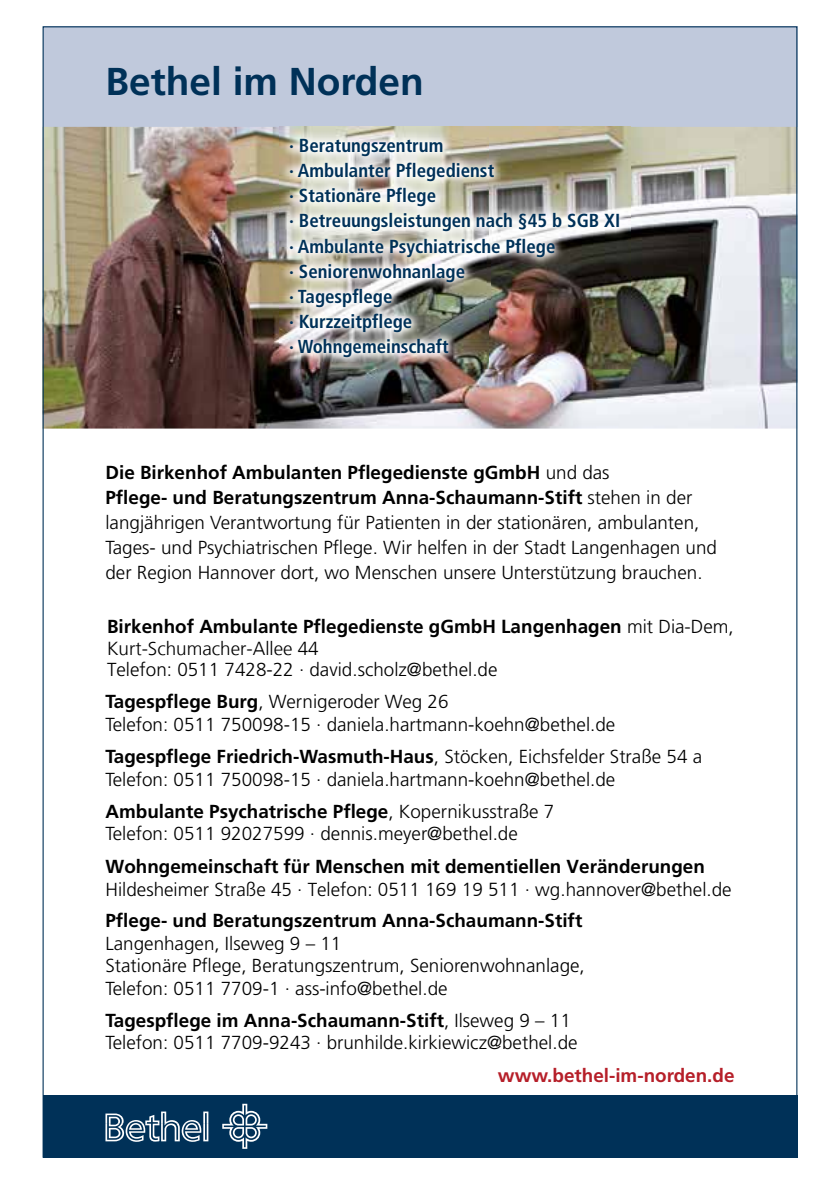
<style>
.page{position:relative;width:840px;height:1191px;background:#fff}
.page>*{position:absolute;margin:0;border:0;box-sizing:border-box;transform-origin:0 0}
.t1{font:700 38.8px "Frutiger";color:#003158}
.t2{font:300 18.8px/22.6px "Frutiger";color:#000}
.t3{font:700 condensed 18.8px/25.2px "Frutiger";color:#003158}
.t4{font:700 18.8px "Frutiger";color:#000}
.t5{font:700 18.8px "Frutiger";color:#b61f29}
.s1{font-weight:700}
</style>
<div class="page">
<div style="left:43px;top:1094px;width:754px;height:63px;background:#003158"></div>
<svg style="left:105px;top:1103px;width:162px;height:45px"></svg>
<div style="left:43px;top:26px;width:754px;height:101px;background:#c0c9dc"></div>
<img style="left:45px;top:127px;width:750px;height:301px">
<img style="left:279px;top:127px;width:351px;height:241px">
<h1 class="t1" style="left:105px;top:59px;width:320px">Bethel im Norden</h1>
<p class="t3" style="left:289px;top:133px;width:332px">· Beratungszentrum<br>· Ambulanter Pflegedienst<br>· Stationäre Pflege<br>· Betreuungsleistungen nach §45 b SGB XI · Ambulante Psychiatrische Pflege<br>· Seniorenwohnanlage<br>· Tagespflege<br>· Kurzzeitpflege<br>· Wohngemeinschaft</p>
<p class="t2" style="left:105px;top:460px;width:612px;line-height:25.2px"><span class="s1">Die Birkenhof Ambulanten Pflegedienste gGmbH</span> und das<br><span class="s1">Pflege- und Beratungszentrum Anna-Schaumann-Stift</span> stehen in der langjährigen Verantwortung für Patienten in der stationären, ambulanten, Tages- und Psychiatrischen Pflege. Wir helfen in der Stadt Langenhagen und der Region Hannover dort, wo Menschen unsere Unterstützung brauchen.</p>
<p class="t2" style="left:107px;top:615px;width:628px;line-height:21.8px"><span class="s1">Birkenhof Ambulante Pflegedienste gGmbH Langenhagen</span> mit Dia-Dem,<br>Kurt-Schumacher-Allee 44<br>Telefon: 0511 7428-22 · david.scholz@bethel.de</p>
<p class="t2" style="left:105px;top:690px;width:511px"><span class="s1">Tagespflege Burg</span>, Wernigeroder Weg 26<br>Telefon: 0511 750098-15 · daniela.hartmann-koehn@bethel.de</p>
<p class="t2" style="left:105px;top:745px;width:598px"><span class="s1">Tagespflege Friedrich-Wasmuth-Haus</span>, Stöcken, Eichsfelder Straße 54 a<br>Telefon: 0511 750098-15 · daniela.hartmann-koehn@bethel.de</p>
<p class="t2" style="left:105px;top:800px;width:450px"><span class="s1">Ambulante Psychatrische Pflege</span>, Kopernikusstraße 7<br>Telefon: 0511 92027599 · dennis.meyer@bethel.de</p>
<p class="t4" style="left:105px;top:855px;width:600px">Wohngemeinschaft für Menschen mit dementiellen Veränderungen</p>
<p class="t2" style="left:105px;top:878px;width:627px">Hildesheimer Straße 45 · Telefon: 0511 169 19 511 · wg.hannover@bethel.de</p>
<p class="t4" style="left:105px;top:909px;width:478px">Pflege- und Beratungszentrum Anna-Schaumann-Stift</p>
<p class="t2" style="left:105px;top:932px;width:480px">Langenhagen, Ilseweg 9 – 11<br>Stationäre Pflege, Beratungszentrum, Seniorenwohnanlage,<br>Telefon: 0511 7709-1 · ass-info@bethel.de</p>
<p class="t2" style="left:105px;top:1009px;width:473px"><span class="s1">Tagespflege im Anna-Schaumann-Stift</span>, Ilseweg 9 – 11<br>Telefon: 0511 7709-9243 · brunhilde.kirkiewicz@bethel.de</p>
<p class="t5" style="left:497px;top:1064px;width:238px">www.bethel-im-norden.de</p>
</div>
